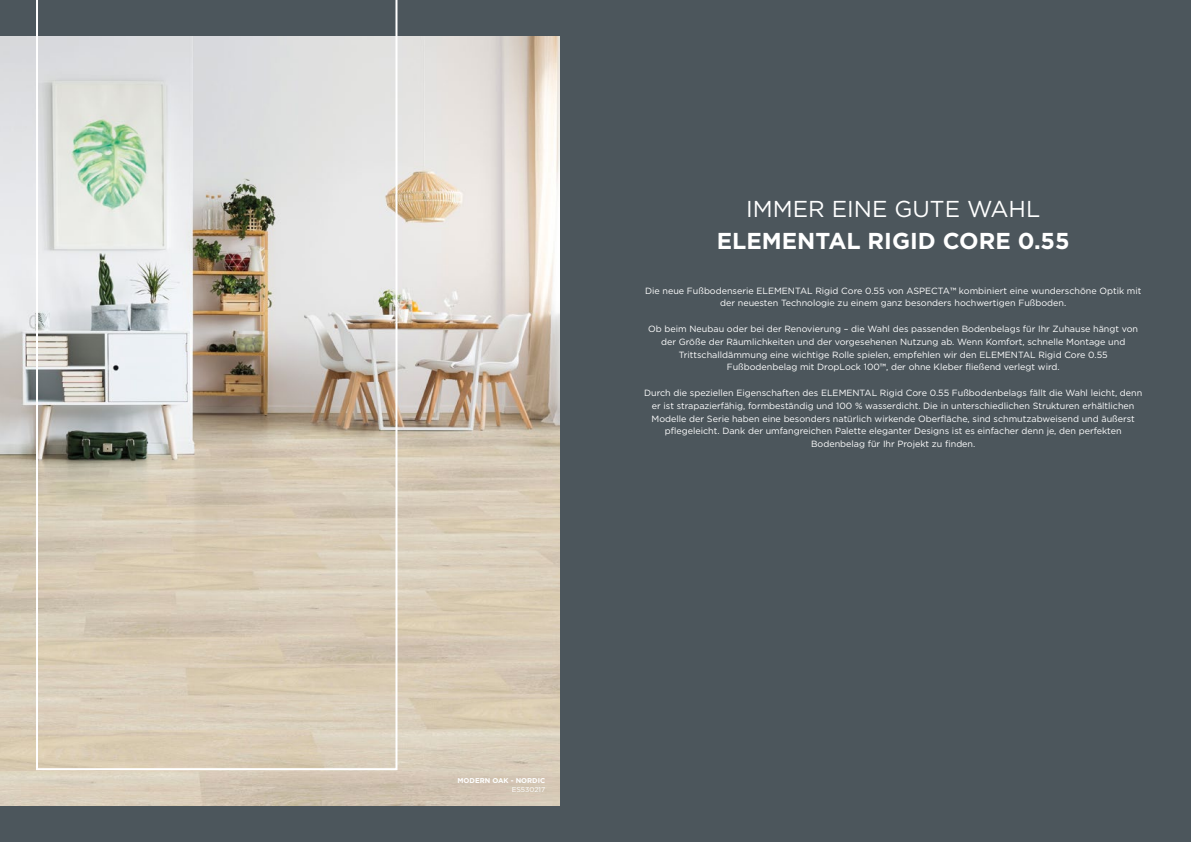
<style>
.page{position:relative;width:1191px;height:842px;background:#4c565c}
.page>*{position:absolute;margin:0;border:0;box-sizing:border-box;transform-origin:0 0}
.t1{font:700 23px "Gotham";color:#fff}
.t2{font:23px "Gotham";color:#fff}
.t3{font:9px/12.8px "Gotham";color:#fff;text-align:center}
.t4{font:700 7px "Gotham";color:#fff}
.t5{font:7px "Gotham";color:#fff}
.s1{font-weight:500}
</style>
<div class="page">
<img style="left:0;top:36px;width:559px;height:770px">
<svg style="left:36px;top:0;width:361px;height:770px;background:#cac5b9"></svg>
<h1 class="t2" style="left:746px;top:194px;width:295px">IMMER EINE GUTE WAHL</h1>
<h1 class="t1" style="left:717px;top:225px;width:354px">ELEMENTAL RIGID CORE 0.55</h1>
<p class="t3" style="left:645px;top:284px;width:498px">Die neue Fußbodenserie ELEMENTAL Rigid Core 0.55 von ASPECTA<span class="s1">™</span> kombiniert eine wunderschöne Optik mit der neuesten Technologie zu einem ganz besonders hochwertigen Fußboden.</p>
<p class="t3" style="left:648px;top:322px;width:491px">Ob beim Neubau oder bei der Renovierung – die Wahl des passenden Bodenbelags für Ihr Zuhause hängt von der Größe der Räumlichkeiten und der vorgesehenen Nutzung ab. Wenn Komfort, schnelle Montage und Trittschalldämmung eine wichtige Rolle spielen, empfehlen wir den ELEMENTAL Rigid Core 0.55<br>Fußbodenbelag mit DropLock 100<span class="s1">™</span>, der ohne Kleber fließend verlegt wird.</p>
<p class="t3" style="left:644px;top:386px;width:500px">Durch die speziellen Eigenschaften des ELEMENTAL Rigid Core 0.55 Fußbodenbelags fällt die Wahl leicht, denn er ist strapazierfähig, formbeständig und 100 % wasserdicht. Die in unterschiedlichen Strukturen erhältlichen Modelle der Serie haben eine besonders natürlich wirkende Oberfläche, sind schmutzabweisend und äußerst pflegeleicht. Dank der umfangreichen Palette eleganter Designs ist es einfacher denn je, den perfekten Bodenbelag für Ihr Projekt zu finden.</p>
<p class="t4" style="left:457px;top:775px;width:89px">MODERN OAK - NORDIC</p>
<p class="t5" style="left:512px;top:785px;width:35px">ES530217</p>
</div>
